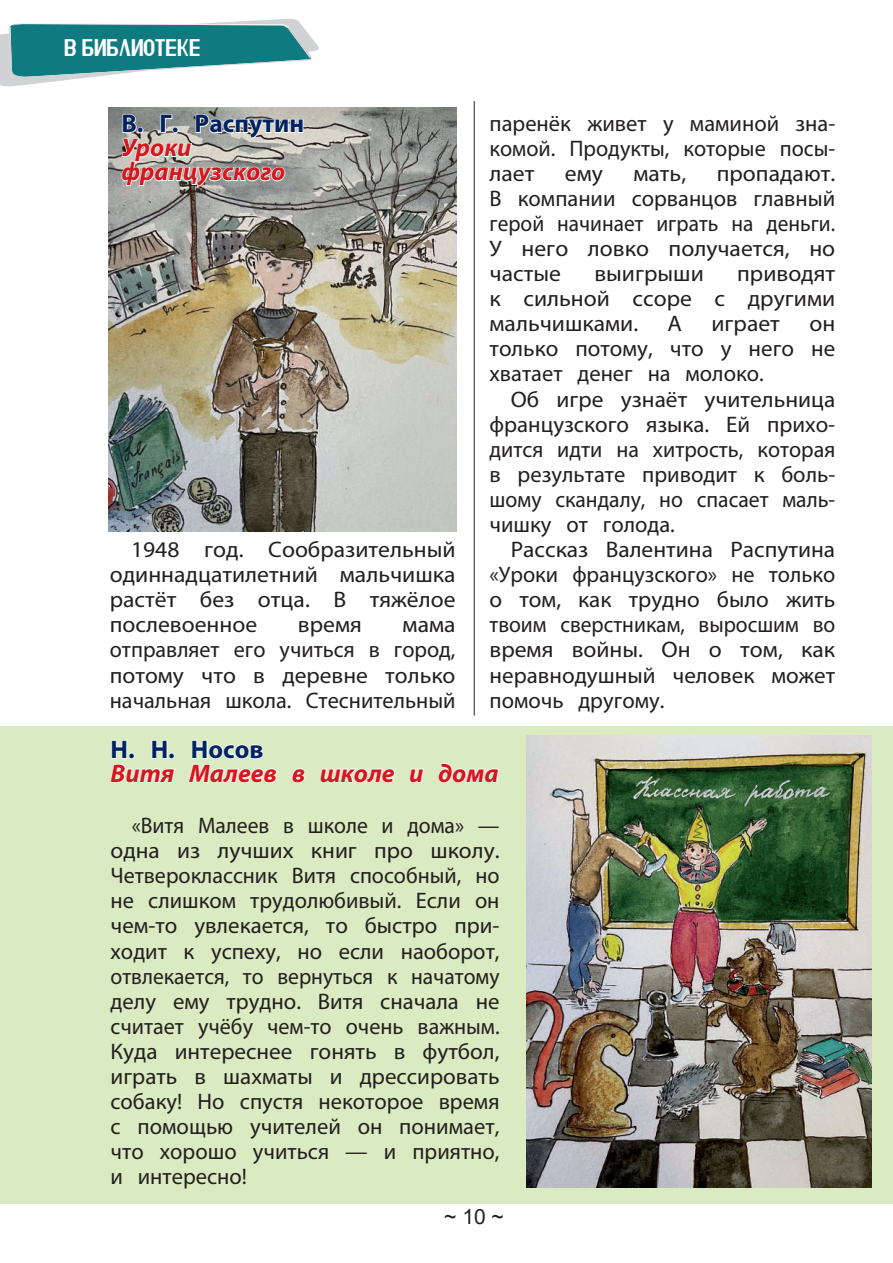
<style>
.page{position:relative;width:893px;height:1263px;background:#fff}
.page>*{position:absolute;margin:0;border:0;box-sizing:border-box;transform-origin:0 0}
.t1{font:italic 700 25.5px/24px "Myriad Pro";color:#d7171f}
.t2{font:700 25.5px "Myriad Pro";color:#002361}
.t3{font:24px "Azbuka Fixed";letter-spacing:.005em;color:#fff;scale:.85 1}
.t4{font:22.5px/25px "Myriad Pro";color:#231f20;text-align:justify;scale:.96 1}
.t5{font:22.5px/25px "Myriad Pro";color:#231f20;text-align:justify;scale:1.05 1}
.t6{font:22.5px/25px "Myriad Pro";color:#231f20;text-align:justify;scale:1.04 1}
.t7{font:22.5px/25px "Myriad Pro";color:#231f20;text-align:justify}
.t8{font:21px "Arial";color:#231f20}
</style>
<div class="page">
<div style="left:0;top:726px;width:893px;height:477px;background:#daeac1"></div>
<hr style="left:474px;top:101px;width:1px;height:615px;background:#231f20">
<img style="left:109px;top:107px;width:347px;height:424px">
<img style="left:526px;top:735px;width:345px;height:452px">
<svg style="left:110px;top:740px;width:65px;height:43px"></svg>
<svg style="left:188px;top:740px;width:89px;height:43px"></svg>
<svg style="left:292px;top:768px;width:13px;height:15px"></svg>
<svg style="left:320px;top:768px;width:75px;height:15px"></svg>
<svg style="left:409px;top:768px;width:15px;height:15px"></svg>
<svg style="left:438px;top:762px;width:61px;height:21px"></svg>
<svg style="left:121px;top:113px;width:183px;height:87px;background:#b3b3ae"></svg>
<svg style="left:0;top:19px;width:319px;height:68px"></svg>
<p class="t3" style="left:64px;top:34px;width:162px">В библиотеке</p>
<p class="t2" style="left:122px;top:107px;width:184px">В. Г. Распутин</p>
<p class="t1" style="left:122px;top:135px;width:165px">Уроки французского</p>
<p class="t5" style="left:110px;top:537px;width:331px;text-indent:21px">1948 год. Сообразительный одиннадцатилетний мальчишка растёт без отца. В тяжёлое послевоенное</p>
<p class="t5" style="left:110px;top:612px;width:331px;text-indent:293px">мама отправляет его учиться в город, потому что в деревне только начальная школа. Стеснительный</p>
<p class="t5" style="left:298px;top:612px;width:62px">время</p>
<p class="t7" style="left:490px;top:110px;width:347px">паренёк живет у маминой зна&shy;комой. Продукты, которые посы&shy;лает</p>
<p class="t5" style="left:490px;top:160px;width:331px;text-indent:227px">пропадают.<br>В компании сорванцов главный герой начинает играть на деньги.<br>У него ловко получается, но частые</p>
<p class="t5" style="left:565px;top:160px;width:38px">ему</p>
<p class="t5" style="left:633px;top:160px;width:52px">мать,</p>
<p class="t5" style="left:490px;top:261px;width:331px;text-indent:248px">приводят к сильной ссоре с другими мальчишками.</p>
<p class="t5" style="left:594px;top:261px;width:106px">выигрыши</p>
<p class="t5" style="left:668px;top:311px;width:15px">А</p>
<p class="t5" style="left:711px;top:311px;width:67px">играет</p>
<p class="t5" style="left:490px;top:311px;width:331px;text-indent:320px">он только потому, что у него не хватает денег на молоко.</p>
<p class="t6" style="left:490px;top:386px;width:334px;text-indent:21px">Об игре узнаёт учительница французского языка. Ей прихо&shy;дится идти на хитрость, которая в результате приводит к боль&shy;шому скандалу, но спасает маль&shy;чишку от голода.</p>
<p class="t6" style="left:490px;top:537px;width:334px;text-indent:21px">Рассказ Валентина Распутина «Уроки французского» не только о том, как трудно было жить твоим сверстникам, выросшим во время войны. Он о том, как неравнодушный человек может помочь другому.</p>
<p class="t2" style="left:111px;top:733px;width:154px">Н. Н. Носов</p>
<p class="t1" style="left:111px;top:760px;width:390px">Витя Малеев в школе и дома</p>
<p class="t4" style="left:111px;top:813px;width:407px;text-indent:21px">«Витя Малеев в школе и дома» — одна из лучших книг про школу.<br>Четвероклассник Витя способный, но не слишком трудолюбивый. Если он чем-то увлекается, то быстро при&shy;ходит к успеху, но если наоборот, отвлекается, то вернуться к начатому делу ему трудно. Витя сначала не считает учёбу чем-то очень важным.<br>Куда интереснее гонять в футбол, играть в шахматы и дрессировать собаку! Но спустя некоторое время с помощью учителей он понимает, что хорошо учиться — и приятно, и интересно!</p>
<p class="t8" style="left:444px;top:1202px;width:61px">~ 10 ~</p>
</div>
